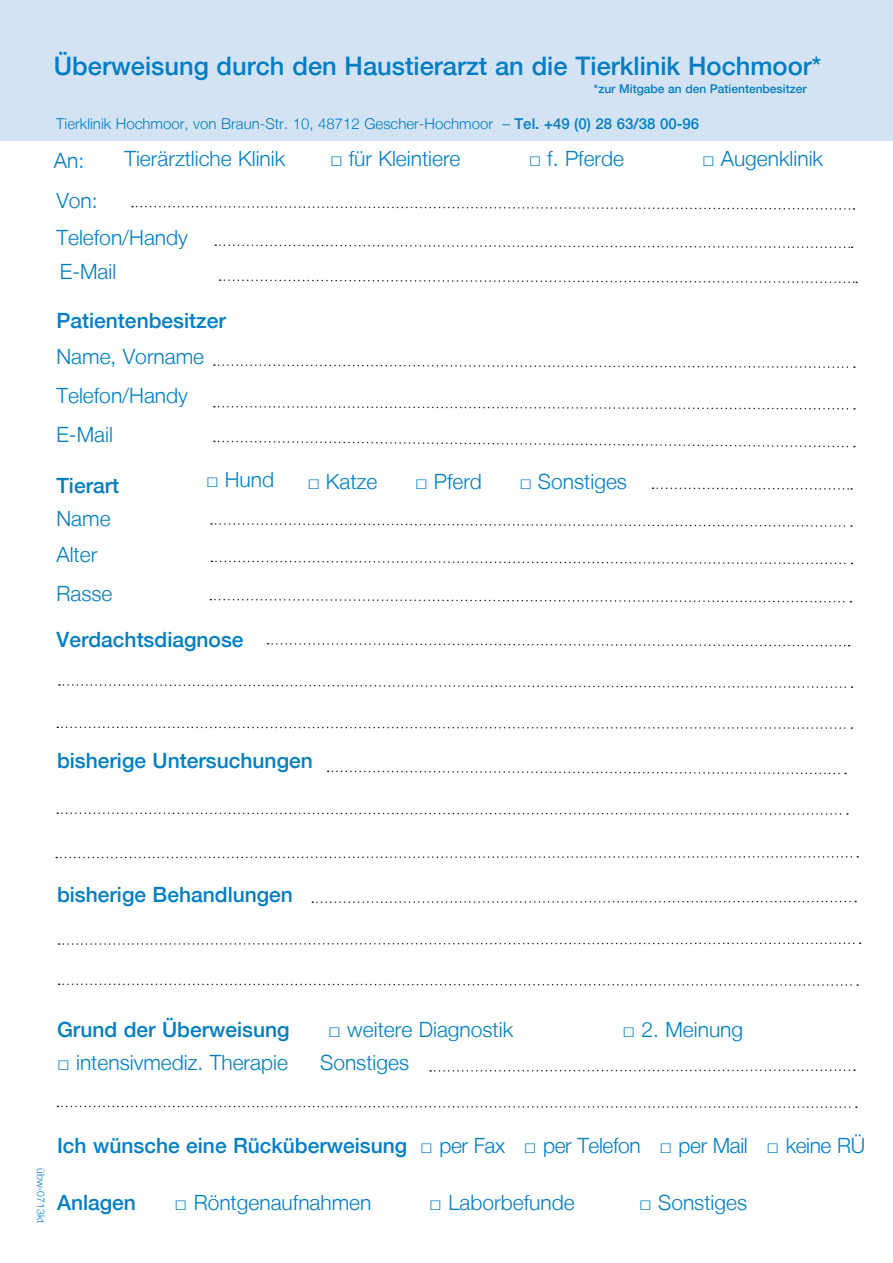
<style>
.page{position:relative;width:893px;height:1263px;background:#fff}
.page>*{position:absolute;margin:0;border:0;box-sizing:border-box;transform-origin:0 0}
.t1{font:500 25.5px "Helvetica Neue LT";color:#007ec5}
.t2{font:300 21px/39px "Helvetica Neue LT";color:#007ec5}
.t3{font:500 21px "Helvetica Neue LT";color:#007ec5}
.t4{font:300 21px "Helvetica Neue LT";letter-spacing:-.02em;color:#007ec5}
.t5{font:300 15px "Helvetica Neue LT";color:#007ec5}
.t6{font:500 12px "Helvetica Neue LT";color:#007ec5}
.t7{font:300 10.5px "Helvetica Neue LT";color:#007ec5}
.s1{font-weight:500}
.s2{font-family:"Times New Roman";font-weight:400}
</style>
<div class="page">
<div style="left:0;top:0;width:893px;height:141px;background:#d4e3f4"></div>
<svg style="left:214px;top:364px;width:641px;height:4px"></svg>
<svg style="left:214px;top:406px;width:641px;height:4px"></svg>
<svg style="left:214px;top:440px;width:641px;height:8px"></svg>
<svg style="left:56px;top:856px;width:802px;height:3px"></svg>
<svg style="left:57px;top:812px;width:791px;height:3px"></svg>
<svg style="left:312px;top:900px;width:544px;height:3px"></svg>
<svg style="left:59px;top:684px;width:793px;height:4px"></svg>
<svg style="left:57px;top:726px;width:795px;height:3px"></svg>
<svg style="left:328px;top:770px;width:518px;height:5px"></svg>
<svg style="left:430px;top:1069px;width:425px;height:3px"></svg>
<svg style="left:653px;top:487px;width:199px;height:3px"></svg>
<svg style="left:211px;top:523px;width:641px;height:4px"></svg>
<svg style="left:211px;top:560px;width:641px;height:5px"></svg>
<svg style="left:210px;top:598px;width:641px;height:5px"></svg>
<svg style="left:268px;top:643px;width:582px;height:4px"></svg>
<svg style="left:132px;top:205px;width:722px;height:5px"></svg>
<svg style="left:215px;top:244px;width:638px;height:4px"></svg>
<svg style="left:59px;top:942px;width:802px;height:3px"></svg>
<svg style="left:59px;top:983px;width:799px;height:3px"></svg>
<svg style="left:57px;top:1105px;width:800px;height:3px"></svg>
<svg style="left:220px;top:279px;width:637px;height:4px"></svg>
<p class="t1" style="left:54px;top:51px;width:769px">Überweisung durch den Haustierarzt an die Tierklinik Hochmoor*</p>
<p class="t6" style="left:594px;top:82px;width:214px">*zur Mitgabe an den Patientenbesitzer</p>
<p class="t5" style="left:56px;top:115px;width:644px">Tierklinik Hochmoor, von Braun-Str. 10, 48712 Gescher-Hochmoor – <span class="s1">Tel. +49 (0) 28 63/38 00-96</span></p>
<p class="t2" style="left:124px;top:139px;width:162px">Tierärztliche Klinik</p>
<p class="t2" style="left:330px;top:139px;width:132px"><span class="s2">□</span> für Kleintiere</p>
<p class="t2" style="left:529px;top:139px;width:97px"><span class="s2">□</span> f. Pferde</p>
<p class="t2" style="left:702px;top:139px;width:122px"><span class="s2">□</span> Augenklinik</p>
<p class="t2" style="left:54px;top:141px;width:32px">An:</p>
<p class="t2" style="left:57px;top:181px;width:43px">Von:</p>
<p class="t2" style="left:57px;top:218px;width:133px">Telefon/Handy</p>
<p class="t2" style="left:60px;top:252px;width:58px">E-Mail</p>
<p class="t3" style="left:57px;top:308px;width:171px">Patientenbesitzer</p>
<p class="t2" style="left:57px;top:337px;width:149px">Name, Vorname</p>
<p class="t2" style="left:57px;top:376px;width:133px">Telefon/Handy<br>E-Mail</p>
<p class="t3" style="left:57px;top:473px;width:64px">Tierart</p>
<p class="t2" style="left:57px;top:498px;width:56px">Name</p>
<p class="t2" style="left:57px;top:534px;width:42px">Alter</p>
<p class="t2" style="left:57px;top:573px;width:58px">Rasse</p>
<p class="t2" style="left:206px;top:460px;width:69px"><span class="s2">□</span> Hund</p>
<p class="t2" style="left:307px;top:461px;width:71px"><span class="s2">□</span> Katze</p>
<p class="t2" style="left:415px;top:461px;width:68px"><span class="s2">□</span> Pferd</p>
<p class="t3" style="left:57px;top:627px;width:189px">Verdachtsdiagnose</p>
<p class="t2" style="left:519px;top:461px;width:109px"><span class="s2">□</span> Sonstiges</p>
<p class="t3" style="left:57px;top:748px;width:257px">bisherige Untersuchungen</p>
<p class="t3" style="left:57px;top:882px;width:237px">bisherige Behandlungen</p>
<p class="t3" style="left:57px;top:1016px;width:234px">Grund der Überweisung</p>
<p class="t2" style="left:328px;top:1009px;width:187px"><span class="s2">□</span> weitere Diagnostik</p>
<p class="t2" style="left:622px;top:1009px;width:122px"><span class="s2">□</span> 2. Meinung</p>
<p class="t2" style="left:57px;top:1042px;width:232px"><span class="s2">□</span> intensivmediz. Therapie</p>
<p class="t2" style="left:320px;top:1042px;width:91px">Sonstiges</p>
<p class="t7" style="left:47px;top:1168px;width:57px;rotate:90deg">übw-0713kt</p>
<p class="t4" style="left:57px;top:1132px;width:809px"><span class="s1">Ich wünsche eine Rücküberweisung</span> <span class="s2">□</span> per Fax <span class="s2">□</span> per Telefon <span class="s2">□</span> per Mail <span class="s2">□</span> keine RÜ</p>
<p class="t3" style="left:57px;top:1190px;width:80px">Anlagen</p>
<p class="t2" style="left:175px;top:1183px;width:198px"><span class="s2">□</span> Röntgenaufnahmen</p>
<p class="t2" style="left:429px;top:1183px;width:147px"><span class="s2">□</span> Laborbefunde</p>
<p class="t2" style="left:639px;top:1183px;width:110px"><span class="s2">□</span> Sonstiges</p>
</div>
